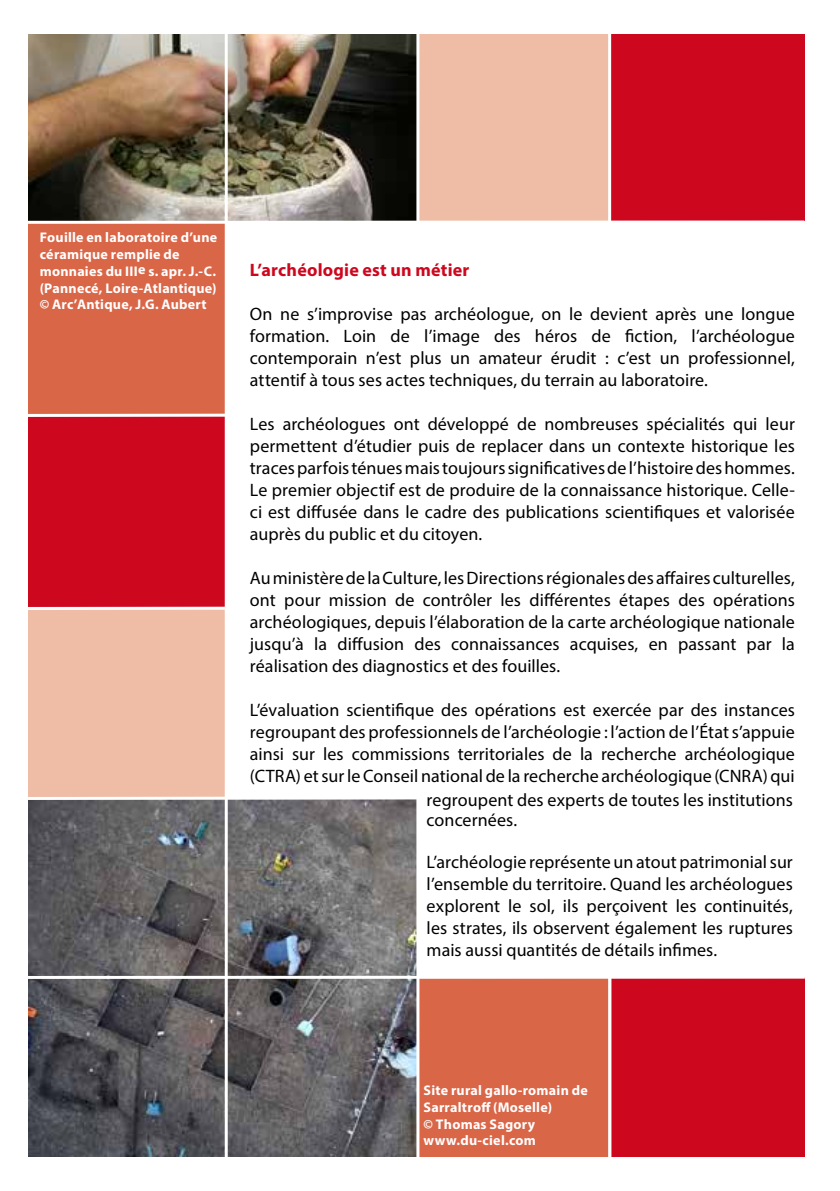
<style>
.page{position:relative;width:840px;height:1191px;background:#fff}
.page>*{position:absolute;margin:0;border:0;box-sizing:border-box;transform-origin:0 0}
.t1{font:18px/22px "Myriad Pro";letter-spacing:.005em;color:#000;text-align:justify}
.t2{font:700 18px "Myriad Pro";letter-spacing:.01em;color:#cd071e}
.t3{font:700 14px/16.8px "Myriad Pro";letter-spacing:.02em;color:#fff}
</style>
<div class="page">
<div style="left:28px;top:34px;width:776px;height:1123px;background:#cd071e"></div>
<div style="left:417px;top:978px;width:194px;height:179px;background:#da6648"></div>
<img style="left:28px;top:801px;width:388px;height:356px">
<div style="left:226px;top:221px;width:578px;height:577px;background:#fff"></div>
<div style="left:418px;top:796px;width:388px;height:181px;background:#fff"></div>
<div style="left:28px;top:608px;width:197px;height:190px;background:#efbca5"></div>
<div style="left:28px;top:223px;width:197px;height:192px;background:#da6648"></div>
<div style="left:417px;top:34px;width:192px;height:188px;background:#efbca5"></div>
<img style="left:28px;top:34px;width:388px;height:186px">
<hr style="left:416px;top:31px;width:3px;height:1130px;background:#fff">
<hr style="left:607px;top:31px;width:3px;height:1126px;background:#fff">
<svg style="left:28px;top:220px;width:776px;height:4px"></svg>
<svg style="left:28px;top:413px;width:196px;height:4px"></svg>
<svg style="left:28px;top:606px;width:196px;height:4px"></svg>
<svg style="left:28px;top:975px;width:776px;height:4px;fill:#fff"></svg>
<svg style="left:224px;top:34px;width:4px;height:1123px;fill:#fff"></svg>
<svg style="left:28px;top:794px;width:389px;height:7px"></svg>
<p class="t3" style="left:40px;top:229px;width:179px">Fouille en laboratoire d’une céramique remplie de monnaies du IIIe s. apr. J.-C. (Pannecé, Loire-Atlantique) © Arc’Antique, J.G. Aubert</p>
<p class="t2" style="left:250px;top:258px;width:221px">L’archéologie est un métier</p>
<p class="t1" style="left:250px;top:303px;width:546px">On ne s’improvise pas archéologue, on le devient après une longue formation. Loin de l’image des héros de fiction, l’archéologue contemporain n’est plus un amateur érudit : c’est un professionnel, attentif à tous ses actes techniques, du terrain au laboratoire.</p>
<p class="t1" style="left:250px;top:413px;width:546px">Les archéologues ont développé de nombreuses spécialités qui leur permettent d’étudier puis de replacer dans un contexte historique les traces parfois ténues mais toujours significatives de l’histoire des hommes.<br>Le premier objectif est de produire de la connaissance historique. Celle&shy;ci est diffusée dans le cadre des publications scientifiques et valorisée auprès du public et du citoyen.</p>
<p class="t1" style="left:250px;top:567px;width:546px">Au ministère de la Culture, les Directions régionales des affaires culturelles, ont pour mission de contrôler les différentes étapes des opérations archéologiques, depuis l’élaboration de la carte archéologique nationale jusqu’à la diffusion des connaissances acquises, en passant par la réalisation des diagnostics et des fouilles.</p>
<p class="t1" style="left:250px;top:699px;width:546px">L’évaluation scientifique des opérations est exercée par des instances regroupant des professionnels de l’archéologie : l’action de l’État s’appuie ainsi sur les commissions territoriales de la recherche archéologique (CTRA) et sur le Conseil national de la recherche archéologique (CNRA) qui</p>
<p class="t1" style="left:426px;top:789px;width:367px;line-height:20px">regroupent des experts de toutes les institutions concernées.</p>
<p class="t1" style="left:426px;top:850px;width:367px">L’archéologie représente un atout patrimonial sur l’ensemble du territoire. Quand les archéologues explorent le sol, ils perçoivent les continuités, les strates, ils observent également les ruptures mais aussi quantités de détails infimes.</p>
<p class="t3" style="left:423px;top:1081px;width:165px">Site rural gallo-romain de<br>Sarraltroff (Moselle)<br>© Thomas Sagory www.du-ciel.com</p>
</div>
